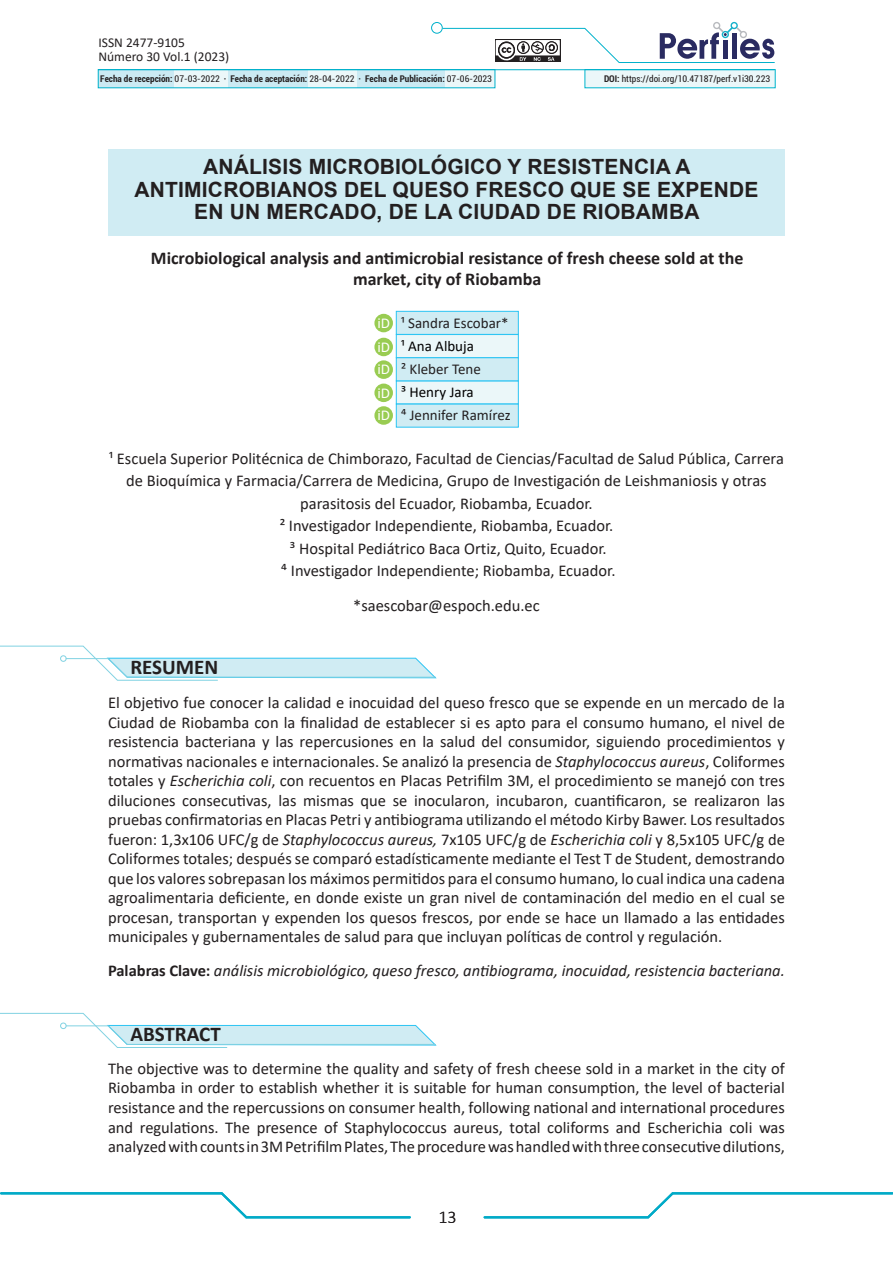
<style>
.page{position:relative;width:893px;height:1263px;background:#fff}
.page>*{position:absolute;margin:0;border:0;box-sizing:border-box;transform-origin:0 0}
.t1{font:700 21px/22.5px "Arial";letter-spacing:.01em;color:#231f20;text-align:center}
.ENCABEZADO{font:700 21px "Calibri";color:#231f20}
.t2{font:700 18px/21px "Calibri";color:#231f20;text-align:center}
.t3{font:300 18px "Calibri";color:#231f20}
.t4{font:16.5px/19.5px "Calibri";color:#231f20;text-align:justify}
.t5{font:italic 16.5px "Calibri";color:#231f20}
.t6{font:15px "Calibri";color:#231f20}
.t7{font:15px "Calibri";color:#000}
.t8{font:15px "Calibri";color:#fff}
.t9{font:13.5px "Calibri";color:#231f20}
.t10{font:700 12px "Calibri";color:#231f20}
.t11{font:700 condensed 9.3px "Roboto";color:#231f20}
.t12{font:condensed 9.3px "Roboto";color:#231f20}
.s1{font-weight:400}
.s2{font-weight:700}
.s3{font-style:italic}
.s4{font-weight:700;font-style:normal}
</style>
<div class="page">
<svg style="left:483px;top:1192px;width:410px;height:27px"></svg>
<svg style="left:0;top:1192px;width:411px;height:27px"></svg>
<div style="left:108px;top:149px;width:677px;height:86px;background:#d0ecf3"></div>
<svg style="left:0;top:645px;width:436px;height:36px"></svg>
<div style="left:98px;top:70px;width:397px;height:18px;background:#ebf7f9"></div>
<div style="left:228px;top:70px;width:79px;height:18px;background:#cbeaf3"></div>
<div style="left:358px;top:70px;width:87px;height:18px;background:#cbeaf3"></div>
<div style="left:98px;top:70px;width:75px;height:18px;background:#cbeaf3"></div>
<div style="left:585px;top:70px;width:190px;height:18px;background:#ebf7f9"></div>
<div style="left:431px;top:22px;width:12px;height:12px;border:1px solid #00b1cb;border-radius:50%"></div>
<svg style="left:442px;top:22px;width:333px;height:41px"></svg>
<hr style="left:98px;top:69px;width:676px;height:1px;background:#00b1cb">
<div style="left:396px;top:311px;width:123px;height:24px;background:#d0ecf3;border:1px solid #2bc4f3"></div>
<div style="left:396px;top:334px;width:123px;height:24px;background:#ebf7f9;border:1px solid #2bc4f3"></div>
<div style="left:396px;top:381px;width:123px;height:23px;background:#ebf7f9;border:1px solid #2bc4f3"></div>
<div style="left:396px;top:358px;width:123px;height:23px;background:#d0ecf3;border:1px solid #2bc4f3"></div>
<div style="left:396px;top:404px;width:123px;height:23px;background:#d0ecf3"></div>
<div style="left:374px;top:314px;width:19px;height:18px;background:#99cc52;border-radius:50%"></div>
<div style="left:374px;top:338px;width:19px;height:18px;background:#99cc52;border-radius:50%"></div>
<div style="left:374px;top:384px;width:19px;height:18px;background:#99cc52;border-radius:50%"></div>
<div style="left:374px;top:360px;width:19px;height:19px;background:#99cc52;border-radius:50%"></div>
<div style="left:374px;top:406px;width:19px;height:19px;background:#99cc52;border-radius:50%"></div>
<svg style="left:0;top:1012px;width:436px;height:36px"></svg>
<p class="t9" style="left:98px;top:33px;width:88px">ISSN 2477-9105</p>
<p class="t9" style="left:98px;top:47px;width:132px">Número 30 Vol.1 (2023)</p>
<p class="t11" style="left:100px;top:73px;width:393px">Fecha de recepción: <span class="s1">07-03-2022</span> · Fecha de aceptación: <span class="s1">28-04-2022</span> · Fecha de Publicación: <span class="s1">07-06-2023</span></p>
<p class="t12" style="left:604px;top:73px;width:168px"><span class="s2">DOI:</span> https://doi.org/10.47187/perf.v1i30.223</p>
<p class="t10" style="left:603px;top:71px;width:181px">Escobar, Albuja, Tene, Jara, Ramírez.</p>
<p class="t1" style="left:134px;top:156px;width:626px">ANÁLISIS MICROBIOLÓGICO Y RESISTENCIA A<br>ANTIMICROBIANOS DEL QUESO FRESCO QUE SE EXPENDE<br>EN UN MERCADO, DE LA CIUDAD DE RIOBAMBA</p>
<p class="t2" style="left:151px;top:248px;width:594px">Microbiological analysis and antimicrobial resistance of fresh cheese sold at the market, city of Riobamba</p>
<p class="t6" style="left:401px;top:312px;width:109px">¹ Sandra Escobar*</p>
<p class="t7" style="left:401px;top:335px;width:74px">¹ Ana Albuja</p>
<p class="t7" style="left:401px;top:382px;width:74px">³ Henry Jara</p>
<p class="t8" style="left:377px;top:312px;width:14px">iD</p>
<p class="t8" style="left:377px;top:336px;width:14px">iD</p>
<p class="t8" style="left:377px;top:382px;width:14px">iD</p>
<p class="t6" style="left:401px;top:359px;width:81px">² Kleber Tene</p>
<p class="t6" style="left:401px;top:405px;width:111px">⁴ Jennifer Ramírez</p>
<p class="t8" style="left:377px;top:359px;width:14px">iD</p>
<p class="t8" style="left:377px;top:405px;width:14px">iD</p>
<p class="t4" style="left:109px;top:446px;width:676px;line-height:22.5px;text-align:center">¹ Escuela Superior Politécnica de Chimborazo, Facultad de Ciencias/Facultad de Salud Pública, Carrera de Bioquímica y Farmacia/Carrera de Medicina, Grupo de Investigación de Leishmaniosis y otras parasitosis del Ecuador, Riobamba, Ecuador.</p>
<p class="t4" style="left:280px;top:515px;width:335px">² Investigador Independiente, Riobamba, Ecuador.</p>
<p class="t4" style="left:290px;top:538px;width:318px">³ Hospital Pediátrico Baca Ortiz, Quito, Ecuador.</p>
<p class="t4" style="left:281px;top:560px;width:336px">⁴ Investigador Independiente; Riobamba, Ecuador.</p>
<p class="t4" style="left:353px;top:595px;width:188px">*saescobar@espoch.edu.ec</p>
<p class="ENCABEZADO" style="left:130px;top:652px;width:89px">RESUMEN</p>
<p class="t4" style="left:108px;top:692px;width:678px">El objetivo fue conocer la calidad e inocuidad del queso fresco que se expende en un mercado de la Ciudad de Riobamba con la finalidad de establecer si es apto para el consumo humano, el nivel de resistencia bacteriana y las repercusiones en la salud del consumidor, siguiendo procedimientos y normativas nacionales e internacionales. Se analizó la presencia de <span class="s3">Staphylococcus aureus</span>, Coliformes totales y <span class="s3">Escherichia coli</span>, con recuentos en Placas Petrifilm 3M, el procedimiento se manejó con tres diluciones consecutivas, las mismas que se inocularon, incubaron, cuantificaron, se realizaron las pruebas confirmatorias en Placas Petri y antibiograma utilizando el método Kirby Bawer. Los resultados fueron: 1,3x106 UFC/g de <span class="s3">Staphylococcus aureus,</span> 7x105 UFC/g de <span class="s3">Escherichia coli</span> y 8,5x105 UFC/g de Coliformes totales; después se comparó estadísticamente mediante el Test T de Student, demostrando que los valores sobrepasan los máximos permitidos para el consumo humano, lo cual indica una cadena agroalimentaria deficiente, en donde existe un gran nivel de contaminación del medio en el cual se procesan, transportan y expenden los quesos frescos, por ende se hace un llamado a las entidades municipales y gubernamentales de salud para que incluyan políticas de control y regulación.</p>
<p class="t5" style="left:108px;top:959px;width:678px"><span class="s4">Palabras Clave:</span> análisis microbiológico, queso fresco, antibiograma, inocuidad, resistencia bacteriana.</p>
<p class="ENCABEZADO" style="left:130px;top:1019px;width:92px">ABSTRACT</p>
<p class="t4" style="left:108px;top:1058px;width:678px">The objective was to determine the quality and safety of fresh cheese sold in a market in the city of Riobamba in order to establish whether it is suitable for human consumption, the level of bacterial resistance and the repercussions on consumer health, following national and international procedures and regulations. The presence of Staphylococcus aureus, total coliforms and Escherichia coli was analyzed with counts in 3M Petrifilm Plates, The procedure was handled with three consecutive dilutions,</p>
<p class="t3" style="left:438px;top:1206px;width:20px">13</p>
</div>
